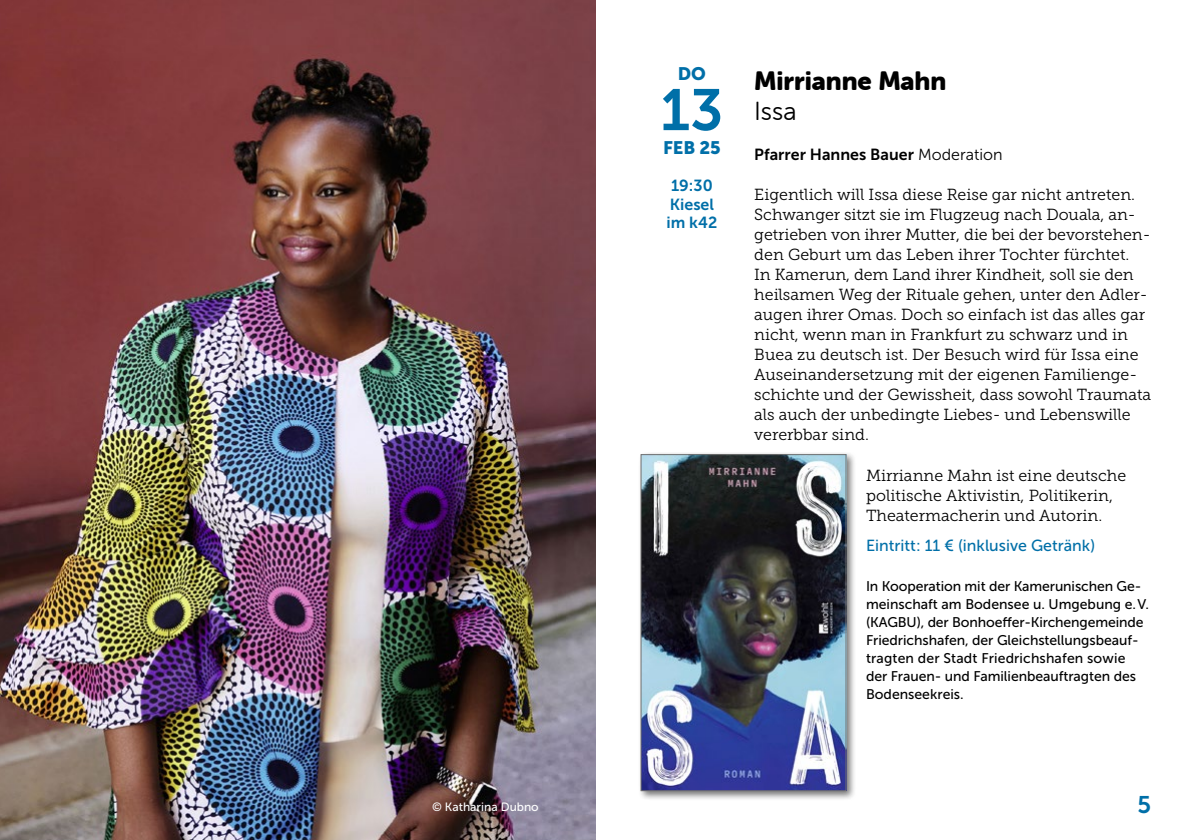
<style>
.page{position:relative;width:1191px;height:840px;background:#fff}
.page>*{position:absolute;margin:0;border:0;box-sizing:border-box;transform-origin:0 0}
.Neu_Datum{font:58px "Museo Sans 700";color:#006fa8}
.Neu_Titel{font:26px "Museo Sans Rounded 900";color:#000}
.Neu_Titel-2{font:26px "Museo Sans Rounded 300";color:#000}
.t1{font:24px "Museo Sans 700";color:#006fa8}
.Neu_Monat{font:18px "Museo Sans 900";color:#006fa8}
.Neu_Tag{font:18px "Museo Sans 900";color:#006fa8}
.Neu_Fliess{font:16px/20px "Museo Slab 300";color:#000}
.Neu_Preise{font:16px "Museo Sans 500";color:#006fa8}
.Neu_Fliess-2{font:16px "Museo Sans 700";color:#000}
.Neu_Zeit___Ort{font:16px "Museo Sans 700";color:#006fa8}
.Kooperation{font:14px/18px "Museo Sans 500";letter-spacing:-.005em;color:#000}
.Neu_Bildunterschrift{font:12px "Museo Sans 500";color:#fff}
.s1{font-family:"Museo Sans 300"}
</style>
<div class="page">
<img style="left:0;top:0;width:595px;height:839px">
<div style="left:638px;top:451px;width:218px;height:348px;background:#000;opacity:.54"></div>
<img style="left:643px;top:456px;width:201px;height:332px">
<div style="left:641px;top:454px;width:205px;height:336px;border:1px solid #706f6f"></div>
<p class="Neu_Tag" style="left:678px;top:63px;width:30px">DO</p>
<p class="Neu_Datum" style="left:660px;top:78px;width:64px">13</p>
<p class="Neu_Monat" style="left:663px;top:137px;width:59px">FEB 25</p>
<p class="Neu_Zeit___Ort" style="left:671px;top:176px;width:43px">19:30</p>
<p class="Neu_Zeit___Ort" style="left:670px;top:195px;width:46px">Kiesel</p>
<p class="Neu_Zeit___Ort" style="left:666px;top:214px;width:52px">im k42</p>
<p class="Neu_Titel" style="left:754px;top:66px;width:193px">Mirrianne Mahn</p>
<p class="Neu_Titel-2" style="left:754px;top:97px;width:44px">Issa</p>
<p class="Neu_Fliess-2" style="left:754px;top:146px;width:250px">Pfarrer Hannes Bauer <span class="s1">Moderation</span></p>
<p class="Neu_Fliess" style="left:754px;top:185px;width:398px">Eigentlich will Issa diese Reise gar nicht antreten.<br>Schwanger sitzt sie im Flugzeug nach Douala, an&shy;getrieben von ihrer Mutter, die bei der bevorstehen&shy;den Geburt um das Leben ihrer Tochter fürchtet.<br>In Kamerun, dem Land ihrer Kindheit, soll sie den heilsamen Weg der Rituale gehen, unter den Adler&shy;augen ihrer Omas. Doch so einfach ist das alles gar nicht, wenn man in Frankfurt zu schwarz und in Buea zu deutsch ist. Der Besuch wird für Issa eine Auseinandersetzung mit der eigenen Familienge&shy;schichte und der Gewissheit, dass sowohl Traumata als auch der unbedingte Liebes- und Lebenswille vererbbar sind.</p>
<p class="Neu_Fliess" style="left:866px;top:465px;width:262px">Mirrianne Mahn ist eine deutsche politische Aktivistin, Politikerin,<br>Theatermacherin und Autorin.</p>
<p class="Neu_Preise" style="left:866px;top:536px;width:231px">Eintritt: 11 € (inklusive Getränk)</p>
<p class="Kooperation" style="left:866px;top:577px;width:285px">In Kooperation mit der Kamerunischen Ge&shy;meinschaft am Bodensee u. Umgebung e.V. (KAGBU), der Bonhoeffer-Kirchengemeinde Friedrichshafen, der Gleichstellungsbeauf&shy;tragten der Stadt Friedrichshafen sowie der Frauen- und Familienbeauftragten des Bodenseekreis.</p>
<p class="Neu_Bildunterschrift" style="left:432px;top:799px;width:108px">© Katharina Dubno</p>
<h3 class="t1" style="left:1137px;top:790px;width:15px">5</h3>
</div>
